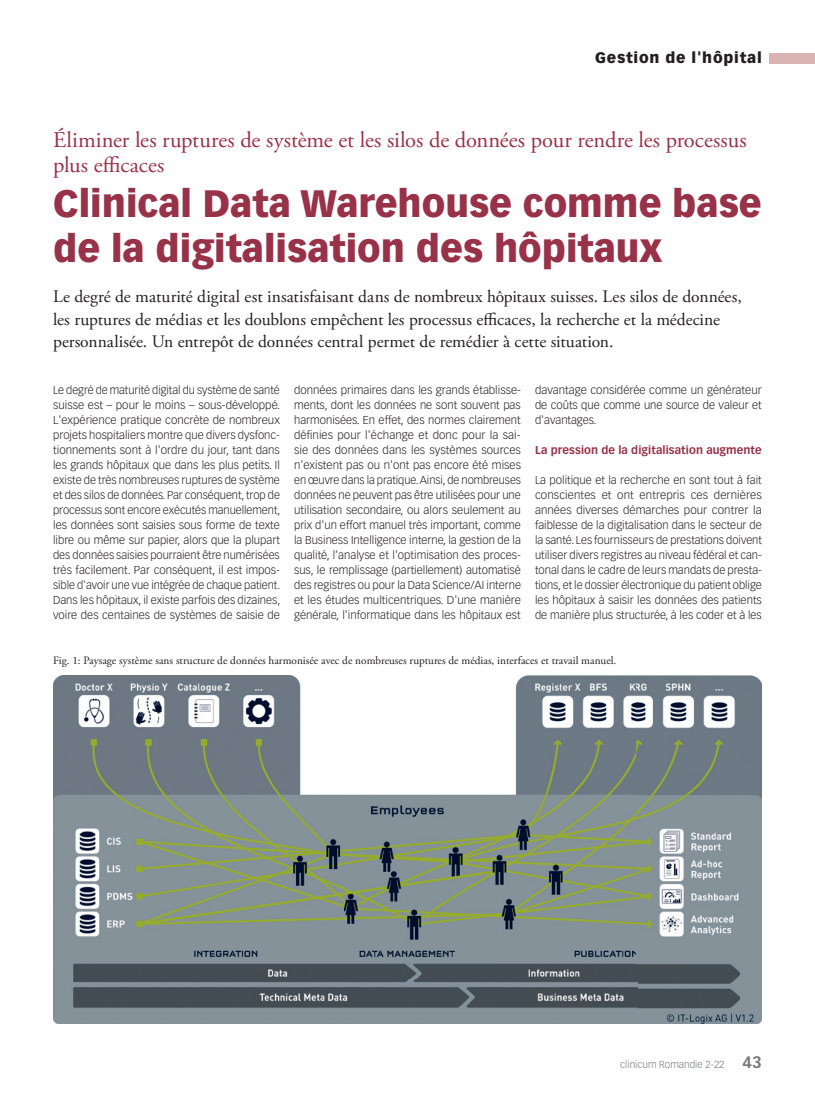
<style>
.page{position:relative;width:815px;height:1099px;background:#fff}
.page>*{position:absolute;margin:0;border:0;box-sizing:border-box;transform-origin:0 0}
.t1{font:900 37.5px/45px "Vectora LT Std";color:#983249}
.t2{font:22.5px/25px "Adobe Garamond Pro";color:#983249}
.t3{font:17.5px/22.5px "Adobe Garamond Pro";color:#231f20}
.t4{font:900 15px "Vectora LT Std";letter-spacing:.05em;color:#231f20}
.t5{font:300 11.25px/15px "Vectora LT Std";color:#231f20;text-align:justify}
.t6{font:11.25px "Adobe Garamond Pro";color:#231f20}
.t7{font:700 11.25px "Vectora LT Std";letter-spacing:.005em;color:#983249}
.t8{font:300 10px "Vectora LT Std";color:#76787b}
.s1{font-weight:700;font-size:16.25px}
</style>
<div class="page">
<div style="left:770px;top:53px;width:45px;height:10px;background:#d9b4b3"></div>
<img style="left:53px;top:675px;width:709px;height:348px">
<h3 class="t4" style="left:595px;top:49px;width:168px">Gestion de l'hôpital</h3>
<h2 class="t2" style="left:53px;top:128px;width:695px">Éliminer les ruptures de système et les silos de données pour rendre les processus plus efficaces</h2>
<h1 class="t1" style="left:53px;top:180px;width:710px">Clinical Data Warehouse comme base de la digitalisation des hôpitaux</h1>
<p class="t3" style="left:53px;top:286px;width:690px">Le degré de maturité digital est insatisfaisant dans de nombreux hôpitaux suisses. Les silos de données, les ruptures de médias et les doublons empêchent les processus efficaces, la recherche et la médecine personnalisée. Un entrepôt de données central permet de remédier à cette situation.</p>
<p class="t5" style="left:53px;top:383px;width:229px">Le degré de maturité digital du système de santé suisse est – pour le moins – sous-développé.<br>L'expérience pratique concrète de nombreux projets hospitaliers montre que divers dysfonc&shy;tionnements sont à l'ordre du jour, tant dans les grands hôpitaux que dans les plus petits. Il existe de très nombreuses ruptures de système et des silos de données. Par conséquent, trop de processus sont encore exécutés manuellement, les données sont saisies sous forme de texte libre ou même sur papier, alors que la plupart des données saisies pourraient être numérisées très facilement. Par conséquent, il est impos&shy;sible d'avoir une vue intégrée de chaque patient.<br>Dans les hôpitaux, il existe parfois des dizaines, voire des centaines de systèmes de saisie de</p>
<p class="t5" style="left:294px;top:383px;width:228px">données primaires dans les grands établisse&shy;ments, dont les données ne sont souvent pas harmonisées. En effet, des normes clairement définies pour l'échange et donc pour la sai&shy;sie des données dans les systèmes sources n'existent pas ou n'ont pas encore été mises en œuvre dans la pratique. Ainsi, de nombreuses données ne peuvent pas être utilisées pour une utilisation secondaire, ou alors seulement au prix d'un effort manuel très important, comme la Business Intelligence interne, la gestion de la qualité, l'analyse et l'optimisation des proces&shy;sus, le remplissage (partiellement) automatisé des registres ou pour la Data Science/AI interne et les études multicentriques. D'une manière générale, l'informatique dans les hôpitaux est</p>
<p class="t5" style="left:535px;top:383px;width:228px">davantage considérée comme un générateur de coûts que comme une source de valeur et d'avantages.</p>
<p class="t7" style="left:535px;top:443px;width:228px">La pression de la digitalisation augmente</p>
<p class="t5" style="left:535px;top:473px;width:228px">La politique et la recherche en sont tout à fait conscientes et ont entrepris ces dernières années diverses démarches pour contrer la faiblesse de la digitalisation dans le secteur de la santé. Les fournisseurs de prestations doivent utiliser divers registres au niveau fédéral et can&shy;tonal dans le cadre de leurs mandats de presta&shy;tions, et le dossier électronique du patient oblige les hôpitaux à saisir les données des patients de manière plus structurée, à les coder et à les</p>
<p class="t6" style="left:53px;top:654px;width:565px">Fig. 1: Paysage système sans structure de données harmonisée avec de nombreuses ruptures de médias, interfaces et travail manuel.</p>
<p class="t8" style="left:620px;top:1058px;width:143px">clinicum Romandie 2-22 <span class="s1">43</span></p>
</div>
